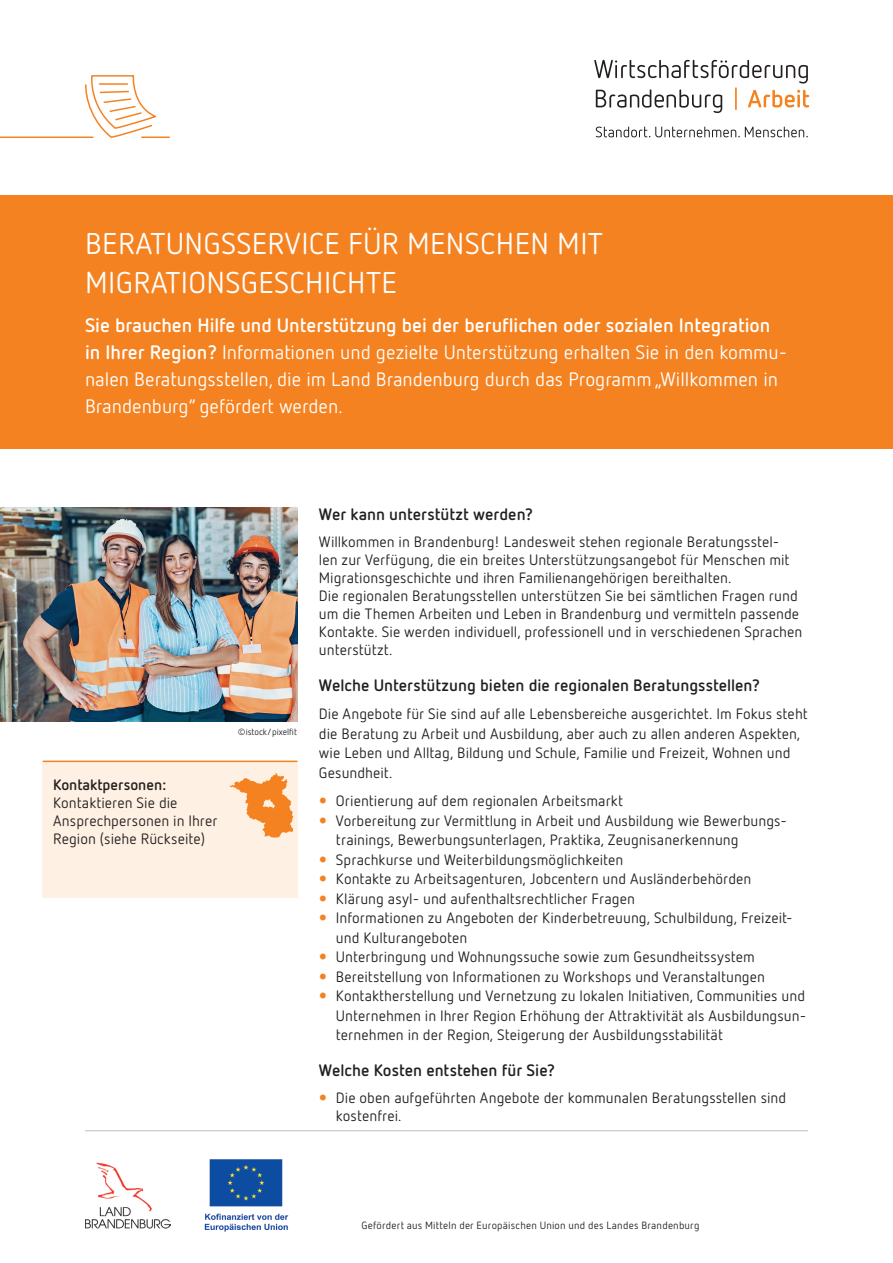
<style>
.page{position:relative;width:893px;height:1263px;background:#fff}
.page>*{position:absolute;margin:0;border:0;box-sizing:border-box;transform-origin:0 0}
.XX_Überschrift{font:30px "Netto Pro";letter-spacing:.01em;color:#fff}
.BS_Teaser{font:19.5px/27px "Netto Pro";color:#fff}
.BS_Fließtext{font:700 16.5px "Netto Pro";color:#231f20}
.BS_Fließtext-2{font:15px/18px "Netto Pro";color:#231f20}
.t1{font:10.5px "Netto Pro";letter-spacing:.02em;color:#231f20}
.t2{font:9px "Netto Pro";color:#231f20}
.s1{font-weight:700}
</style>
<div class="page">
<hr style="left:85px;top:1130px;width:723px;height:1px;background:#c0bdba">
<svg style="left:596px;top:127px;width:212px;height:10px"></svg>
<svg style="left:594px;top:60px;width:215px;height:53px"></svg>
<img style="left:0;top:507px;width:298px;height:215px">
<div style="left:43px;top:762px;width:255px;height:135px;background:#fef0e2"></div>
<hr style="left:43px;top:761px;width:254px;height:1px;background:#f58220">
<svg style="left:230px;top:773px;width:63px;height:65px"></svg>
<div style="left:0;top:195px;width:893px;height:253px;background:#f58220"></div>
<svg style="left:84px;top:75px;width:85px;height:63px"></svg>
<hr style="left:0;top:137px;width:93px;height:1px;background:#f58220">
<img style="left:85px;top:1162px;width:85px;height:67px">
<img style="left:204px;top:1159px;width:85px;height:73px">
<p class="XX_Überschrift" style="left:85px;top:224px;width:519px">BERATUNGSSERVICE FÜR MENSCHEN MIT</p>
<p class="XX_Überschrift" style="left:85px;top:263px;width:313px">MIGRATIONSGESCHICHTE</p>
<p class="BS_Teaser" style="left:85px;top:310px;width:704px"><span class="s1">Sie brauchen Hilfe und Unterstützung bei der beruflichen oder sozialen Integration in Ihrer Region?</span> Informationen und gezielte Unterstützung erhalten Sie in den kommu&shy;nalen Beratungsstellen, die im Land Brandenburg durch das Programm „Willkommen in Brandenburg“ gefördert werden.</p>
<p class="BS_Fließtext-2" style="left:53px;top:776px;width:126px"><span class="s1">Kontaktpersonen:<br></span>Kontaktieren Sie die</p>
<p class="BS_Fließtext-2" style="left:53px;top:812px;width:166px">Ansprechpersonen in Ihrer</p>
<p class="BS_Fließtext-2" style="left:53px;top:830px;width:153px">Region (siehe Rückseite)</p>
<p class="t2" style="left:238px;top:726px;width:60px">©istock/pixelfit</p>
<p class="BS_Fließtext" style="left:319px;top:503px;width:215px">Wer kann unterstützt werden?</p>
<p class="BS_Fließtext-2" style="left:319px;top:532px;width:472px">Willkommen in Brandenburg! Landesweit stehen regionale Beratungsstel&shy;len zur Verfügung, die ein breites Unterstützungsangebot für Menschen mit<br>Migrationsgeschichte und ihren Familienangehörigen bereithalten.</p>
<p class="BS_Fließtext-2" style="left:319px;top:586px;width:485px">Die regionalen Beratungsstellen unterstützen Sie bei sämtlichen Fragen rund um die Themen Arbeiten und Leben in Brandenburg und vermitteln passende Kontakte. Sie werden individuell, professionell und in verschiedenen Sprachen unterstützt.</p>
<p class="BS_Fließtext" style="left:319px;top:674px;width:442px">Welche Unterstützung bieten die regionalen Beratungsstellen?</p>
<p class="BS_Fließtext-2" style="left:319px;top:704px;width:490px;line-height:19.5px">Die Angebote für Sie sind auf alle Lebensbereiche ausgerichtet. Im Fokus steht die Beratung zu Arbeit und Ausbildung, aber auch zu allen anderen Aspekten, wie Leben und Alltag, Bildung und Schule, Familie und Freizeit, Wohnen und Gesundheit.</p>
<p class="BS_Fließtext-2" style="left:336px;top:792px;width:288px">Orientierung auf dem regionalen Arbeitsmarkt</p>
<p class="BS_Fließtext-2" style="left:336px;top:810px;width:452px;line-height:19.5px">Vorbereitung zur Vermittlung in Arbeit und Ausbildung wie Bewerbungs&shy;trainings, Bewerbungsunterlagen, Praktika, Zeugnisanerkennung</p>
<p class="BS_Fließtext-2" style="left:336px;top:850px;width:289px">Sprachkurse und Weiterbildungsmöglichkeiten</p>
<p class="BS_Fließtext-2" style="left:336px;top:870px;width:417px">Kontakte zu Arbeitsagenturen, Jobcentern und Ausländerbehörden</p>
<p class="BS_Fließtext-2" style="left:336px;top:889px;width:300px">Klärung asyl- und aufenthaltsrechtlicher Fragen</p>
<p class="BS_Fließtext-2" style="left:336px;top:908px;width:458px;line-height:19.5px">Informationen zu Angeboten der Kinderbetreuung, Schulbildung, Freizeit&shy;und Kulturangeboten</p>
<p class="BS_Fließtext-2" style="left:336px;top:948px;width:420px">Unterbringung und Wohnungssuche sowie zum Gesundheitssystem</p>
<p class="BS_Fließtext-2" style="left:336px;top:967px;width:431px">Bereitstellung von Informationen zu Workshops und Veranstaltungen</p>
<p class="BS_Fließtext-2" style="left:336px;top:986px;width:472px;line-height:19.5px;text-align:justify">Kontaktherstellung und Vernetzung zu lokalen Initiativen, Communities und Unternehmen in Ihrer Region Erhöhung der Attraktivität als Ausbildungsun&shy;ternehmen in der Region, Steigerung der Ausbildungsstabilität</p>
<p class="BS_Fließtext" style="left:319px;top:1059px;width:238px">Welche Kosten entstehen für Sie?</p>
<p class="BS_Fließtext-2" style="left:336px;top:1089px;width:452px">Die oben aufgeführten Angebote der kommunalen Beratungsstellen sind kostenfrei.</p>
<p class="t1" style="left:361px;top:1218px;width:340px">Gefördert aus Mitteln der Europäischen Union und des Landes Brandenburg</p>
</div>
